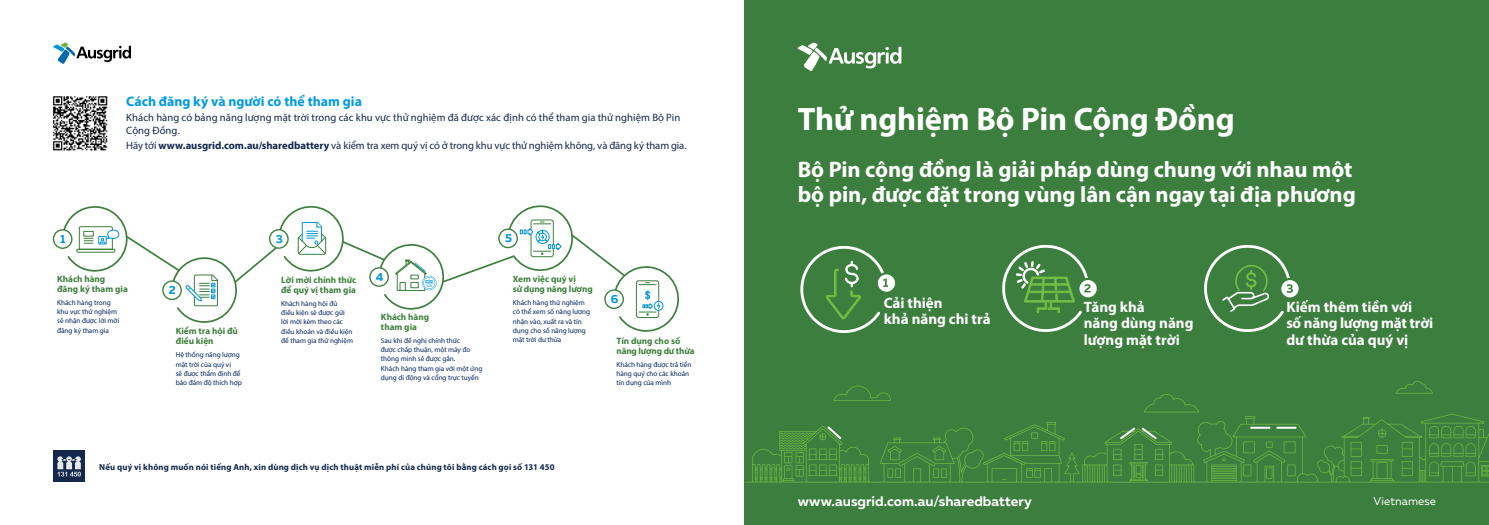
<style>
.page{position:relative;width:1489px;height:525px;background:#fff}
.page>*{position:absolute;margin:0;border:0;box-sizing:border-box;transform-origin:0 0}
.t1{font:700 32.5px "Myriad Pro";letter-spacing:-.005em;color:#fff}
.t2{font:700 22.5px/25px "Myriad Pro";letter-spacing:-.005em;color:#fff}
.t3{font:700 15px/16.5px "Myriad Pro";color:#fefefe}
.t4{font:700 13.75px "Muller";letter-spacing:.005em;color:#fff}
.t5{font:700 13.75px "Myriad Pro";color:#009ade}
.t6{font:700 11.75px "Muller";color:#0095d5}
.t7{font:11.25px "Muller";letter-spacing:.01em;color:#fff}
.t8{font:10.62px/12.8px "Myriad Pro";letter-spacing:.005em;color:#12284c}
.t9{font:700 9.12px/9.9px "Myriad Pro";letter-spacing:-.005em;color:#3e7f3e}
.t10{font:700 8.75px "Myriad Pro";letter-spacing:.02em;color:#12284c}
.t11{font:7.25px/9.1px "Myriad Pro";letter-spacing:-.005em;color:#00245d}
.s1{font-weight:700}
</style>
<div class="page">
<div style="left:744px;top:0;width:744px;height:524px;background:#3c7e3e"></div>
<svg style="left:53px;top:205px;width:626px;height:127px"></svg>
<svg style="left:53px;top:43px;width:78px;height:21px"></svg>
<svg style="left:745px;top:416px;width:571px;height:66px"></svg>
<svg style="left:1144px;top:394px;width:54px;height:18px"></svg>
<svg style="left:833px;top:385px;width:57px;height:16px"></svg>
<svg style="left:1316px;top:381px;width:172px;height:101px"></svg>
<svg style="left:1250px;top:426px;width:19px;height:2px"></svg>
<svg style="left:1277px;top:426px;width:18px;height:2px"></svg>
<svg style="left:819px;top:424px;width:24px;height:17px"></svg>
<svg style="left:1112px;top:425px;width:51px;height:52px"></svg>
<svg style="left:800px;top:246px;width:96px;height:87px"></svg>
<svg style="left:1002px;top:244px;width:95px;height:88px"></svg>
<svg style="left:1204px;top:245px;width:95px;height:87px"></svg>
<svg style="left:797px;top:43px;width:104px;height:28px"></svg>
<img style="left:53px;top:96px;width:55px;height:55px">
<div style="left:53px;top:450px;width:32px;height:32px;background:#12284c"></div>
<svg style="left:57px;top:456px;width:24px;height:20px"></svg>
<h3 class="t6" style="left:60px;top:231px;width:7px">1</h3>
<h3 class="t5" style="left:126px;top:92px;width:237px">Cách đăng ký và người có thể tham gia</h3>
<h3 class="t8" style="left:126px;top:111px;width:555px">Khách hàng có bảng năng lượng mặt trời trong các khu vực thử nghiệm đã được xác định có thể tham gia thử nghiệm Bộ Pin<br>Cộng Đồng.</h3>
<h3 class="t8" style="left:126px;top:139px;width:562px">Hãy tới <span class="s1">www.ausgrid.com.au/sharedbattery</span> và kiểm tra xem quý vị có ở trong khu vực thử nghiệm không, và đăng ký tham gia.</h3>
<h3 class="t6" style="left:276px;top:231px;width:9px">3</h3>
<h3 class="t6" style="left:505px;top:230px;width:8px">5</h3>
<p class="t9" style="left:57px;top:273px;width:72px">Khách hàng đăng ký tham gia</p>
<p class="t11" style="left:57px;top:298px;width:64px">Khách hàng trong khu vực thử nghiệm sẽ nhận được lời mời đăng ký tham gia</p>
<h3 class="t6" style="left:169px;top:282px;width:9px">2</h3>
<p class="t9" style="left:176px;top:326px;width:64px">Kiểm tra hội đủ điều kiện</p>
<p class="t11" style="left:176px;top:350px;width:68px">Hệ thống năng lượng mặt trời của quý vị<br>sẽ được thẩm định để bảo đảm độ thích hợp</p>
<p class="t9" style="left:281px;top:274px;width:77px">Lời mời chính thức để quý vị tham gia</p>
<p class="t11" style="left:281px;top:299px;width:73px">Khách hàng hội đủ<br>điều kiện sẽ được gửi lời mời kèm theo các điều khoản và điều kiện để tham gia thử nghiệm</p>
<h3 class="t6" style="left:376px;top:269px;width:9px">4</h3>
<p class="t9" style="left:381px;top:311px;width:50px">Khách hàng tham gia</p>
<p class="t11" style="left:381px;top:336px;width:103px">Sau khi đề nghị chính thức<br>được chấp thuận, một máy đo thông minh sẽ được gắn.<br>Khách hàng tham gia với một ứng dụng di động và cổng trực tuyến</p>
<p class="t9" style="left:513px;top:274px;width:81px">Xem việc quý vị<br>sử dụng năng lượng</p>
<p class="t11" style="left:513px;top:298px;width:79px">Khách hàng thử nghiệm có thể xem số năng lượng nhận vào, xuất ra và tín dụng cho số năng lượng mặt trời dư thừa</p>
<h3 class="t6" style="left:610px;top:291px;width:9px">6</h3>
<p class="t9" style="left:616px;top:335px;width:80px">Tín dụng cho số năng lượng dư thừa</p>
<p class="t11" style="left:616px;top:360px;width:76px">Khách hàng được trả tiền hàng quý cho các khoản tín dụng của mình</p>
<p class="t10" style="left:99px;top:460px;width:457px">Nếu quý vị không muốn nói tiếng Anh, xin dùng dịch vụ dịch thuật miễn phí của chúng tôi bằng cách gọi số 131 450</p>
<h1 class="t1" style="left:797px;top:98px;width:438px">Thử nghiệm Bộ Pin Cộng Đồng</h1>
<h2 class="t2" style="left:797px;top:156px;width:559px">Bộ Pin cộng đồng là giải pháp dùng chung với nhau một bộ pin, được đặt trong vùng lân cận ngay tại địa phương</h2>
<h3 class="t3" style="left:883px;top:294px;width:108px">Cải thiện<br>khả năng chi trả</h3>
<h3 class="t3" style="left:1083px;top:297px;width:111px">Tăng khả<br>năng dùng năng lượng mặt trời</h3>
<h3 class="t3" style="left:1286px;top:297px;width:148px">Kiếm thêm tiền với<br>số năng lượng mặt trời dư thừa của quý vị</h3>
<h3 class="t4" style="left:797px;top:492px;width:236px">www.ausgrid.com.au/sharedbattery</h3>
<h3 class="t7" style="left:1373px;top:494px;width:64px">Vietnamese</h3>
</div>
